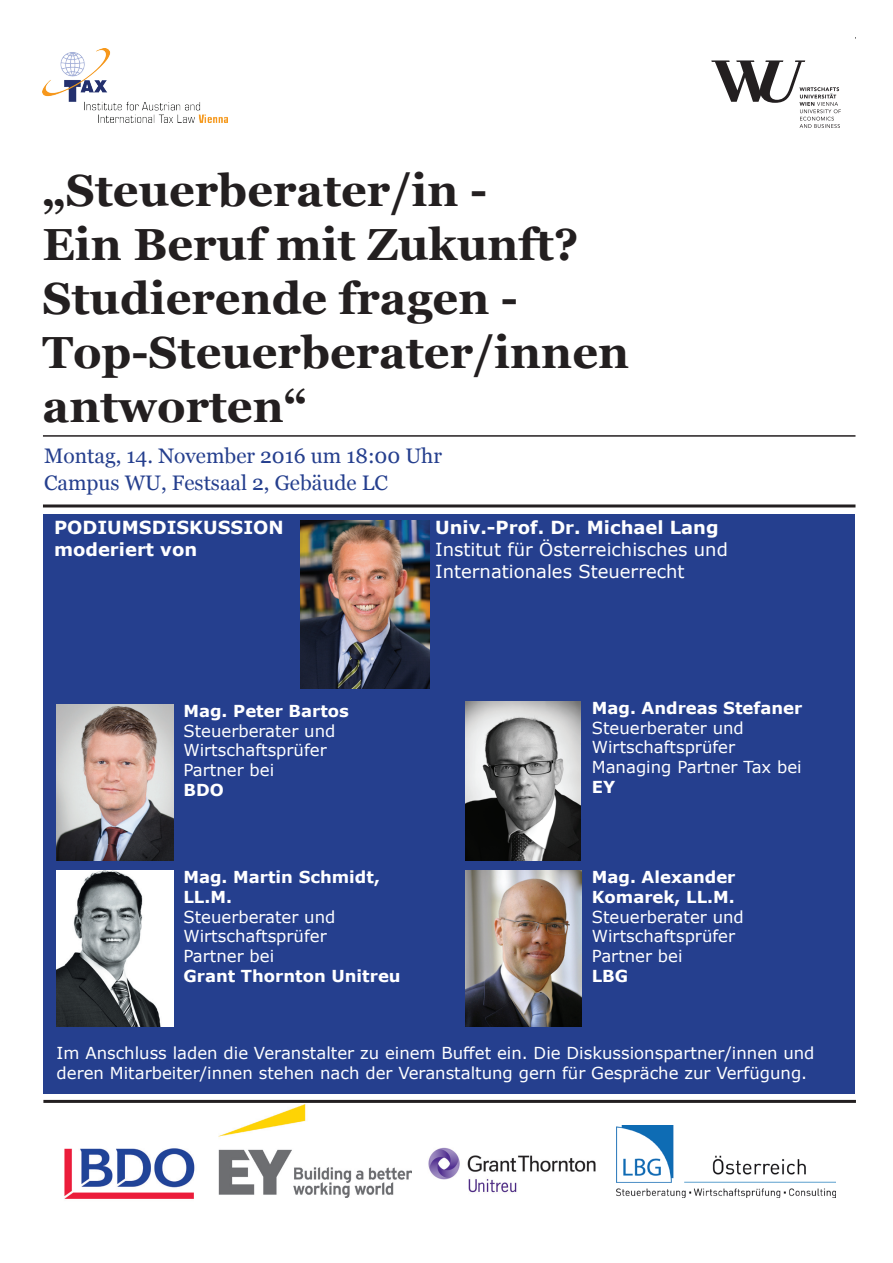
<style>
.page{position:relative;width:893px;height:1263px;background:#fff}
.page>*{position:absolute;margin:0;border:0;box-sizing:border-box;transform-origin:0 0}
.t1{font:700 45px/54px "Georgia";color:#231f20}
.t2{font:21px/27px "Georgia";color:#253f8e}
.t3{font:18px/21.6px "Verdana";color:#fff}
.t4{font:700 18px/21.6px "Verdana";color:#fff}
.t5{font:16.5px/19.8px "Verdana";color:#fff}
.t6{font:700 16.5px/19.8px "Verdana";color:#fff}
</style>
<div class="page">
<svg style="left:711px;top:60px;width:130px;height:68px"></svg>
<img style="left:43px;top:48px;width:184px;height:74px">
<hr style="left:43px;top:504px;width:812px;height:3px;background:#231f20">
<hr style="left:43px;top:435px;width:812px;height:2px;background:#231f20">
<img style="left:64px;top:1148px;width:131px;height:51px">
<img style="left:218px;top:1105px;width:193px;height:92px">
<img style="left:428px;top:1147px;width:168px;height:46px">
<div style="left:43px;top:514px;width:812px;height:580px;background:#253f8e"></div>
<img style="left:466px;top:701px;width:114px;height:160px">
<img style="left:57px;top:870px;width:116px;height:157px">
<img style="left:466px;top:870px;width:116px;height:157px">
<hr style="left:43px;top:1100px;width:813px;height:3px;background:#231f20">
<img style="left:300px;top:521px;width:129px;height:167px">
<img style="left:617px;top:1126px;width:218px;height:71px">
<img style="left:57px;top:704px;width:116px;height:157px">
<h1 class="t1" style="left:43px;top:163px;width:588px">„Steuerberater/in -<br>Ein Beruf mit Zukunft?<br>Studierende fragen -<br>Top-Steuerberater/innen antworten“</h1>
<p class="t2" style="left:44px;top:443px;width:400px">Montag, 14. November 2016 um 18:00 Uhr<br>Campus WU, Festsaal 2, Gebäude LC</p>
<p class="t4" style="left:54px;top:517px;width:231px">PODIUMSDISKUSSION moderiert von</p>
<p class="t4" style="left:435px;top:517px;width:285px">Univ.-Prof. Dr. Michael Lang</p>
<p class="t3" style="left:435px;top:538px;width:294px">Institut für Österreichisches und<br>Internationales Steuerrecht</p>
<p class="t6" style="left:183px;top:700px;width:167px">Mag. Peter Bartos</p>
<p class="t5" style="left:183px;top:720px;width:154px">Steuerberater und<br>Wirtschaftsprüfer<br>Partner bei</p>
<p class="t6" style="left:183px;top:780px;width:42px">BDO</p>
<p class="t6" style="left:183px;top:867px;width:198px">Mag. Martin Schmidt,<br>LL.M.</p>
<p class="t5" style="left:183px;top:906px;width:154px">Steuerberater und<br>Wirtschaftsprüfer<br>Partner bei</p>
<p class="t6" style="left:183px;top:966px;width:219px">Grant Thornton Unitreu</p>
<p class="t6" style="left:592px;top:698px;width:212px">Mag. Andreas Stefaner</p>
<p class="t5" style="left:592px;top:718px;width:211px">Steuerberater und<br>Wirtschaftsprüfer<br>Managing Partner Tax bei</p>
<p class="t6" style="left:592px;top:777px;width:25px">EY</p>
<p class="t6" style="left:592px;top:867px;width:145px">Mag. Alexander<br>Komarek, LL.M.</p>
<p class="t5" style="left:592px;top:906px;width:154px">Steuerberater und<br>Wirtschaftsprüfer<br>Partner bei</p>
<p class="t6" style="left:592px;top:966px;width:38px">LBG</p>
<p class="t5" style="left:57px;top:1043px;width:759px">Im Anschluss laden die Veranstalter zu einem Buffet ein. Die Diskussionspartner/innen und deren Mitarbeiter/innen stehen nach der Veranstaltung gern für Gespräche zur Verfügung.</p>
</div>
